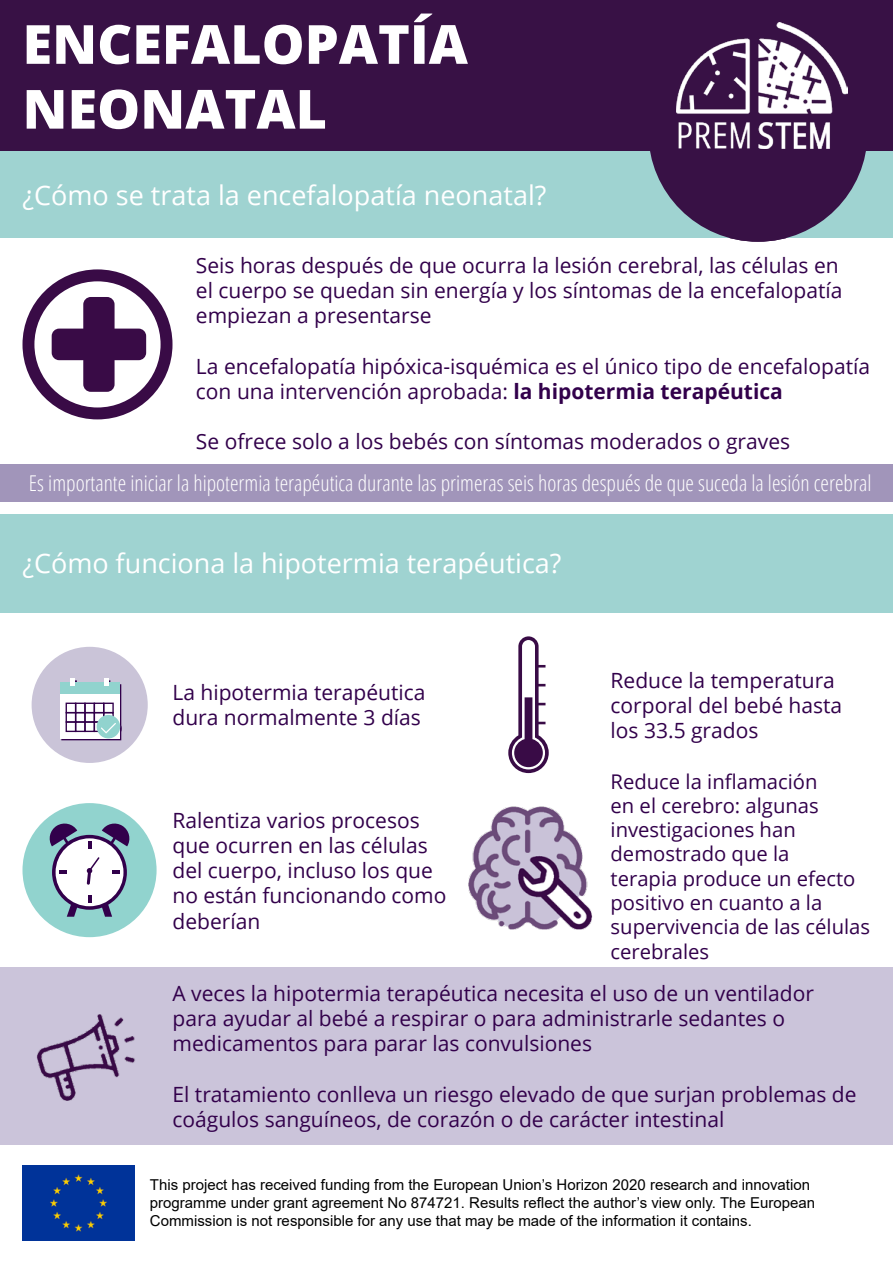
<style>
.page{position:relative;width:893px;height:1263px;background:#fff}
.page>*{position:absolute;margin:0;border:0;box-sizing:border-box;transform-origin:0 0}
.t1{font:800 54px/64.8px "Open Sans";color:#fff}
.t2{font:27px "Open Sans";color:#fff}
.t3{font:300 21.75px "Open Sans Condensed";color:#fff}
.t4{font:21px/25.2px "Open Sans";color:#32004b}
.t5{font:20.25px/24.3px "Open Sans";color:#32004b}
.t6{font:15px/18px "Arial";color:#000}
.s1{font-weight:700}
</style>
<div class="page">
<div style="left:0;top:0;width:893px;height:151px;background:#381145"></div>
<div style="left:23px;top:1165px;width:112px;height:75px;background:#039"></div>
<div style="left:0;top:152px;width:893px;height:86px;background:#9fd3d1"></div>
<div style="left:648px;top:23px;width:220px;height:219px;background:#381145;border-radius:50%"></div>
<img style="left:676px;top:23px;width:172px;height:125px">
<div style="left:0;top:514px;width:893px;height:98px;background:#9fd3d1"></div>
<svg style="left:22px;top:269px;width:150px;height:150px"></svg>
<div style="left:0;top:967px;width:893px;height:177px;background:#cbc4da"></div>
<img style="left:36px;top:1014px;width:99px;height:87px">
<img style="left:468px;top:806px;width:125px;height:124px">
<svg style="left:508px;top:636px;width:41px;height:137px"></svg>
<div style="left:22px;top:803px;width:135px;height:134px;background:#91d3ce;border-radius:50%"></div>
<svg style="left:49px;top:823px;width:81px;height:94px"></svg>
<div style="left:32px;top:647px;width:116px;height:116px;background:#cac4d8;border-radius:50%"></div>
<div style="left:60px;top:682px;width:60px;height:11px;background:#91d3ce"></div>
<svg style="left:61px;top:678px;width:61px;height:62px"></svg>
<div style="left:0;top:464px;width:893px;height:38px;background:#a195ba"></div>
<h1 class="t1" style="left:22px;top:9px;width:447px">ENCEFALOPATÍA<br>NEONATAL</h1>
<p class="t2" style="left:22px;top:177px;width:525px">¿Cómo se trata la encefalopatía neonatal?</p>
<p class="t4" style="left:196px;top:252px;width:648px">Seis horas después de que ocurra la lesión cerebral, las células en el cuerpo se quedan sin energía y los síntomas de la encefalopatía empiezan a presentarse</p>
<p class="t4" style="left:196px;top:353px;width:676px">La encefalopatía hipóxica-isquémica es el único tipo de encefalopatía con una intervención aprobada: <span class="s1">la hipotermia terapéutica</span></p>
<p class="t4" style="left:196px;top:428px;width:596px">Se ofrece solo a los bebés con síntomas moderados o graves</p>
<p class="t3" style="left:29px;top:469px;width:844px">Es importante iniciar la hipotermia terapéutica durante las primeras seis horas después de que suceda la lesión cerebral</p>
<p class="t2" style="left:22px;top:545px;width:540px">¿Cómo funciona la hipotermia terapéutica?</p>
<p class="t4" style="left:172px;top:679px;width:254px">La hipotermia terapéutica dura normalmente 3 días</p>
<p class="t4" style="left:172px;top:807px;width:275px">Ralentiza varios procesos que ocurren en las células del cuerpo, incluso los que no están funcionando como deberían</p>
<p class="t4" style="left:611px;top:667px;width:233px">Reduce la temperatura corporal del bebé hasta los 33.5 grados</p>
<p class="t5" style="left:611px;top:768px;width:261px">Reduce la inflamación<br>en el cerebro: algunas investigaciones han demostrado que la<br>terapia produce un efecto positivo en cuanto a la supervivencia de las células cerebrales</p>
<p class="t4" style="left:172px;top:980px;width:643px">A veces la hipotermia terapéutica necesita el uso de un ventilador para ayudar al bebé a respirar o para administrarle sedantes o medicamentos para parar las convulsiones</p>
<p class="t4" style="left:172px;top:1081px;width:685px">El tratamiento conlleva un riesgo elevado de que surjan problemas de coágulos sanguíneos, de corazón o de carácter intestinal</p>
<p class="t6" style="left:150px;top:1176px;width:667px">This project has received funding from the European Union’s Horizon 2020 research and innovation programme under grant agreement No 874721. Results reflect the author’s view only. The European<br>Commission is not responsible for any use that may be made of the information it contains.</p>
</div>
